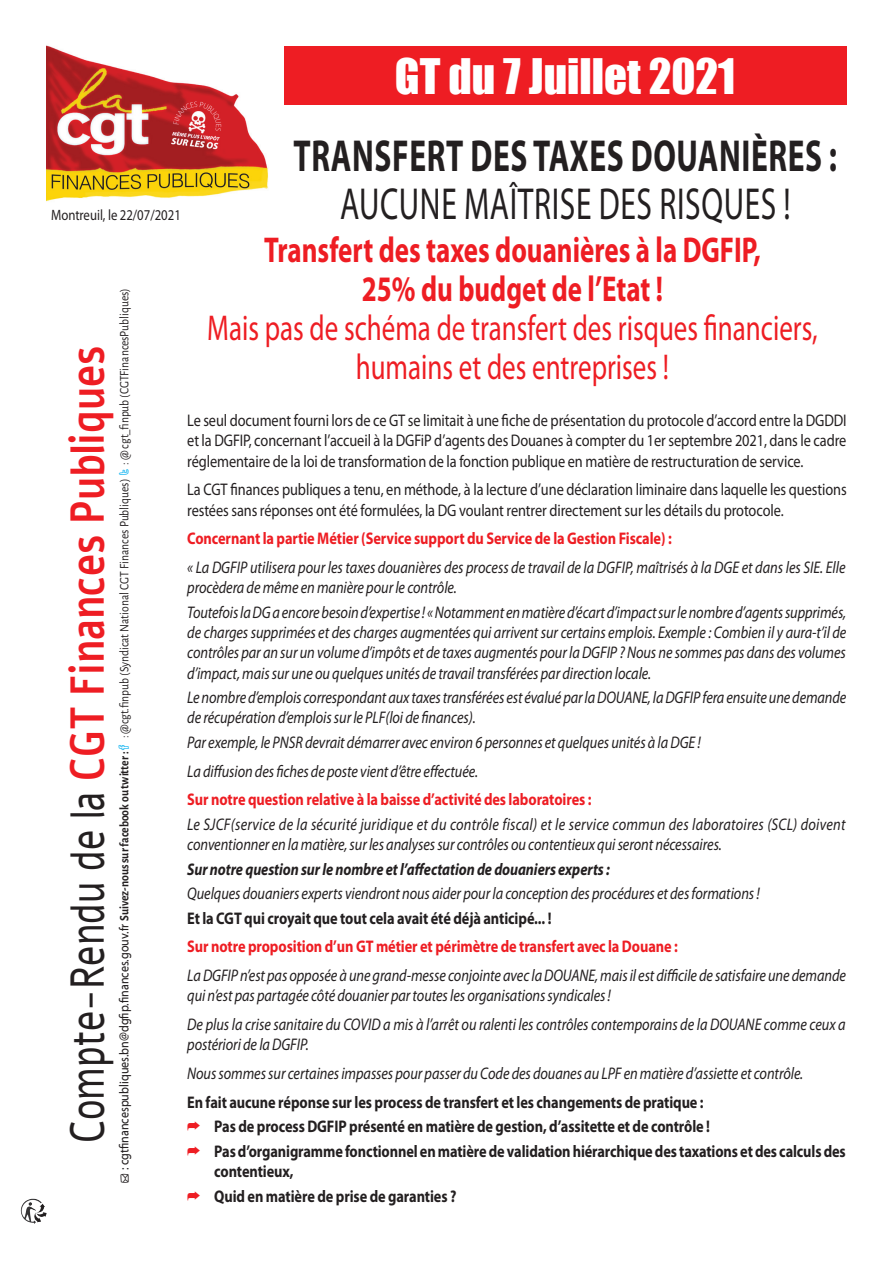
<style>
.page{position:relative;width:893px;height:1263px;background:#fff}
.page>*{position:absolute;margin:0;border:0;box-sizing:border-box;transform-origin:0 0}
.t1{font:700 47.25px "Alef";color:#ee1d23;scale:.8 1}
.t2{font:700 45px "Myriad Pro";letter-spacing:.02em;color:#231f20;scale:.7 1}
.t3{font:45px "Myriad Pro";letter-spacing:.02em;color:#231f20;scale:.7 1}
.t4{font:45px "Impact";color:#fff}
.t5{font:36px/39px "Myriad Pro";color:#ee1d23;text-align:center;scale:.75 1}
.t6{font:700 36px/39px "Myriad Pro";color:#ee1d23;text-align:center;scale:.75 1}
.t7{font:italic 16.8px/20.2px "Myriad Pro";letter-spacing:-.005em;color:#231f20;scale:.85 1}
.t8{font:16.8px/20.2px "Myriad Pro";letter-spacing:-.005em;color:#231f20;scale:.85 1}
.t9{font:700 16.8px/24.5px "Myriad Pro";letter-spacing:-.005em;color:#231f20;scale:.85 1}
.t10{font:700 16.8px "Myriad Pro";letter-spacing:-.005em;color:#ee1d23;scale:.85 1}
.t11{font:italic 700 16.8px "Myriad Pro";letter-spacing:-.005em;color:#231f20;scale:.85 1}
.t12{font:15px "Myriad Pro";color:#231f20;scale:.85 1}
.t13{font:12.9px "Alegreya Sans";color:#231f20;scale:.9 1}
.s1{font-family:"Myriad Web Pro"}
.s2{font-weight:700}
.s3{font-weight:400;color:#231f20}
</style>
<div class="page">
<img style="left:21px;top:1199px;width:26px;height:25px">
<div style="left:284px;top:47px;width:562px;height:58px;background:#ee1d23"></div>
<img style="left:47px;top:45px;width:221px;height:156px">
<p class="t12" style="left:51px;top:206px;width:154px">Montreuil, le 22/07/2021</p>
<p class="t13" style="left:115px;top:1183px;width:996px;rotate:-90deg">● <span class="s1">: cgtfinancespubliques.bn@dgfip.finances.gouv.fr</span> <span class="s2">Suivez-nous sur facebook ou twitter :</span> : @cgt.finpub (Syndicat National cgt finances publiques) : @ cgt_finpub (CGTFinancesPubliques)</p>
<h1 class="t1" style="left:56px;top:1143px;width:998px;rotate:-90deg"><span class="s3">compte-Rendu de la</span> cgt finances publiques</h1>
<h2 class="t4" style="left:395px;top:41px;width:342px">GT du 7 Juillet 2021</h2>
<h2 class="t2" style="left:293px;top:126px;width:778px">Transfert des taxes douanières :</h2>
<h2 class="t3" style="left:340px;top:176px;width:645px">aucune maîtrise des risques !</h2>
<h3 class="t6" style="left:264px;top:229px;width:663px">Transfert des taxes douanières à la DGFI P,<br>25% du budget de l’Etat !</h3>
<h3 class="t5" style="left:207px;top:307px;width:815px">Mais pas de schéma de transfert des risques financiers, humains et des entreprises !</h3>
<p class="t8" style="left:187px;top:410px;width:777px">Le seul document fourni lors de ce GT se limitait à une fiche de présentation du protocole d’accord entre la DGDDI et la DGFIP, concernant l’accueil à la DGFiP d’agents des Douanes à compter du 1er septembre 2021, dans le cadre réglementaire de la loi de transformation de la fonction publique en matière de restructuration de service.</p>
<p class="t8" style="left:187px;top:479px;width:777px">La CGT finances publiques a tenu, en méthode, à la lecture d’une déclaration liminaire dans laquelle les questions restées sans réponses ont été formulées, la DG voulant rentrer directement sur les détails du protocole.</p>
<p class="t10" style="left:187px;top:528px;width:571px">Concernant la partie Métier (Service support du Service de la Gestion Fiscale) :</p>
<p class="t7" style="left:187px;top:557px;width:776px">« La DGFIP utilisera pour les taxes douanières des process de travail de la DGFIP, maîtrisés à la DGE et dans les SIE. Elle procèdera de même en manière pour le contrôle.</p>
<p class="t7" style="left:187px;top:602px;width:777px;text-align:justify">Toutefois la DG a encore besoin d’expertise ! « Notamment en matière d’écart d’impact sur le nombre d’agents supprimés, de charges supprimées et des charges augmentées qui arrivent sur certains emplois. Exemple : Combien il y aura-t’il de contrôles par an sur un volume d’impôts et de taxes augmentés pour la DGFIP ? Nous ne sommes pas dans des volumes d’impact, mais sur une ou quelques unités de travail transférées par direction locale.</p>
<p class="t7" style="left:187px;top:687px;width:777px">Le nombre d’emplois correspondant aux taxes transférées est évalué par la DOUANE, la DGFIP fera ensuite une demande de récupération d’emplois sur le PLF(loi de finances).</p>
<p class="t7" style="left:187px;top:727px;width:606px;line-height:28.8px">Par exemple, le PNSR devrait démarrer avec environ 6 personnes et quelques unités à la DGE !<br>La diffusion des fiches de poste vient d’être effectuée.</p>
<p class="t10" style="left:187px;top:789px;width:477px">Sur notre question relative à la baisse d’activité des laboratoires :</p>
<p class="t7" style="left:187px;top:814px;width:776px">Le SJCF(service de la sécurité juridique et du contrôle fiscal) et le service commun des laboratoires (SCL) doivent conventionner en la matière, sur les analyses sur contrôles ou contentieux qui seront nécessaires.</p>
<p class="t11" style="left:187px;top:858px;width:499px">Sur notre question sur le nombre et l’affectation de douaniers experts :</p>
<p class="t7" style="left:187px;top:883px;width:675px">Quelques douaniers experts viendront nous aider pour la conception des procédures et des formations !</p>
<p class="t9" style="left:187px;top:905px;width:430px">Et la CGT qui croyait que tout cela avait été déjà anticipé... !</p>
<p class="t10" style="left:187px;top:936px;width:579px">Sur notre proposition d’un GT métier et périmètre de transfert avec la Douane :</p>
<p class="t7" style="left:187px;top:965px;width:777px">La DGFIP n’est pas opposée à une grand-messe conjointe avec la DOUANE, mais il est difficile de satisfaire une demande qui n’est pas partagée côté douanier par toutes les organisations syndicales !</p>
<p class="t7" style="left:187px;top:1014px;width:776px">De plus la crise sanitaire du COVID a mis à l’arrêt ou ralenti les contrôles contemporains de la DOUANE comme ceux a postériori de la DGFIP.</p>
<p class="t7" style="left:187px;top:1063px;width:726px">Nous sommes sur certaines impasses pour passer du Code des douanes au LPF en matière d’assiette et contrôle.</p>
<p class="t9" style="left:214px;top:1089px;width:744px;text-indent:-27px">En fait aucune réponse sur les process de transfert et les changements de pratique :<br>Pas de process DGFI P présenté en matière de gestion, d’assitette et de contrôle !<br>Pas d’organigramme fonctionnel en matière de validation hiérarchique des taxations et des calculs des</p>
<p class="t9" style="left:214px;top:1159px;width:286px">contentieux,<br>Quid en matière de prise de garanties ?</p>
</div>
